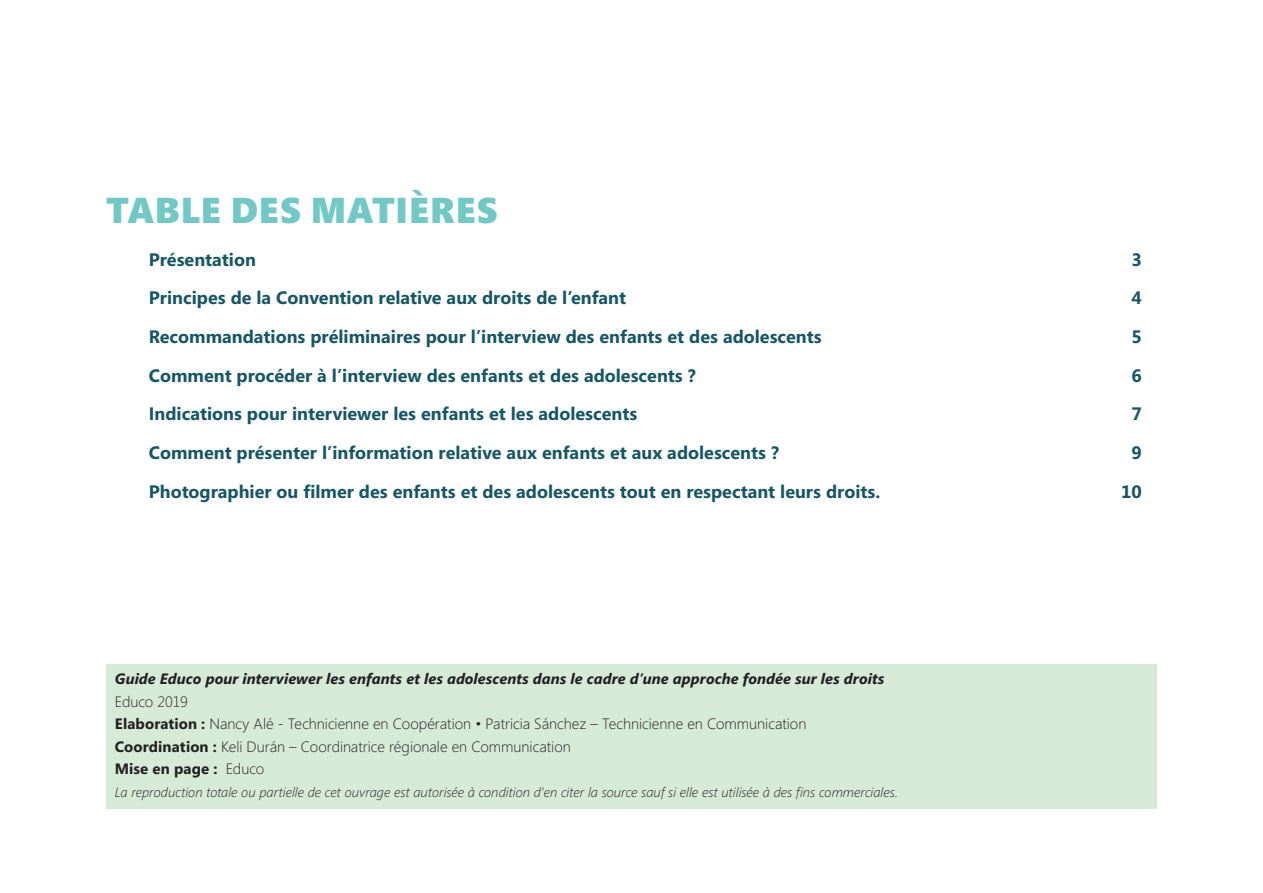
<style>
.page{position:relative;width:1263px;height:893px;background:#fff}
.page>*{position:absolute;margin:0;border:0;box-sizing:border-box;transform-origin:0 0}
.t1{font:900 36px "Segoe";letter-spacing:.025em;color:#71c9c6}
.t2{font:700 18px "Segoe";color:#165765}
.t3{font:300 15px "Segoe";color:#231f20}
.t4{font:italic 700 15px "Segoe";letter-spacing:.005em;color:#231f20}
.t5{font:700 15px "Segoe";letter-spacing:.01em;color:#231f20}
.t6{font:italic 300 13.5px "Segoe";letter-spacing:.005em;color:#231f20}
.s1{font-weight:700}
.s2{font-weight:300}
</style>
<div class="page">
<div style="left:106px;top:664px;width:1051px;height:145px;background:#d5ead7"></div>
<p class="t1" style="left:106px;top:189px;width:393px">TABLE DES MATIÈRES</p>
<p class="t2" style="left:149px;top:247px;width:109px">Présentation</p>
<p class="t2" style="left:1131px;top:247px;width:12px">3</p>
<p class="t2" style="left:149px;top:285px;width:479px">Principes de la Convention relative aux droits de l’enfant</p>
<p class="t2" style="left:1131px;top:285px;width:12px">4</p>
<p class="t2" style="left:149px;top:324px;width:674px">Recommandations préliminaires pour l’interview des enfants et des adolescents</p>
<p class="t2" style="left:1131px;top:324px;width:12px">5</p>
<p class="t2" style="left:149px;top:362px;width:548px">Comment procéder à l’interview des enfants et des adolescents ?</p>
<p class="t2" style="left:1131px;top:362px;width:12px">6</p>
<p class="t2" style="left:149px;top:401px;width:490px">Indications pour interviewer les enfants et les adolescents</p>
<p class="t2" style="left:1131px;top:401px;width:12px">7</p>
<p class="t2" style="left:149px;top:440px;width:632px">Comment présenter l’information relative aux enfants et aux adolescents ?</p>
<p class="t2" style="left:1131px;top:440px;width:12px">9</p>
<p class="t2" style="left:149px;top:478px;width:733px">Photographier ou filmer des enfants et des adolescents tout en respectant leurs droits.</p>
<p class="t2" style="left:1121px;top:478px;width:22px">10</p>
<p class="t4" style="left:115px;top:670px;width:771px">Guide Educo pour interviewer les enfants et les adolescents dans le cadre d’une approche fondée sur les droits</p>
<p class="t3" style="left:115px;top:693px;width:75px">Educo 2019</p>
<p class="t3" style="left:115px;top:715px;width:693px"><span class="s1">Elaboration :</span> Nancy Alé - Technicienne en Coopération • Patricia Sánchez – Technicienne en Communication</p>
<p class="t3" style="left:115px;top:738px;width:457px"><span class="s1">Coordination :</span> Keli Durán – Coordinatrice régionale en Communication</p>
<p class="t5" style="left:115px;top:758px;width:151px">Mise en page : <span class="s2">Educo</span></p>
<p class="t6" style="left:115px;top:784px;width:785px">La reproduction totale ou partielle de cet ouvrage est autorisée à condition d’en citer la source sauf si elle est utilisée à des fins commerciales.</p>
</div>
